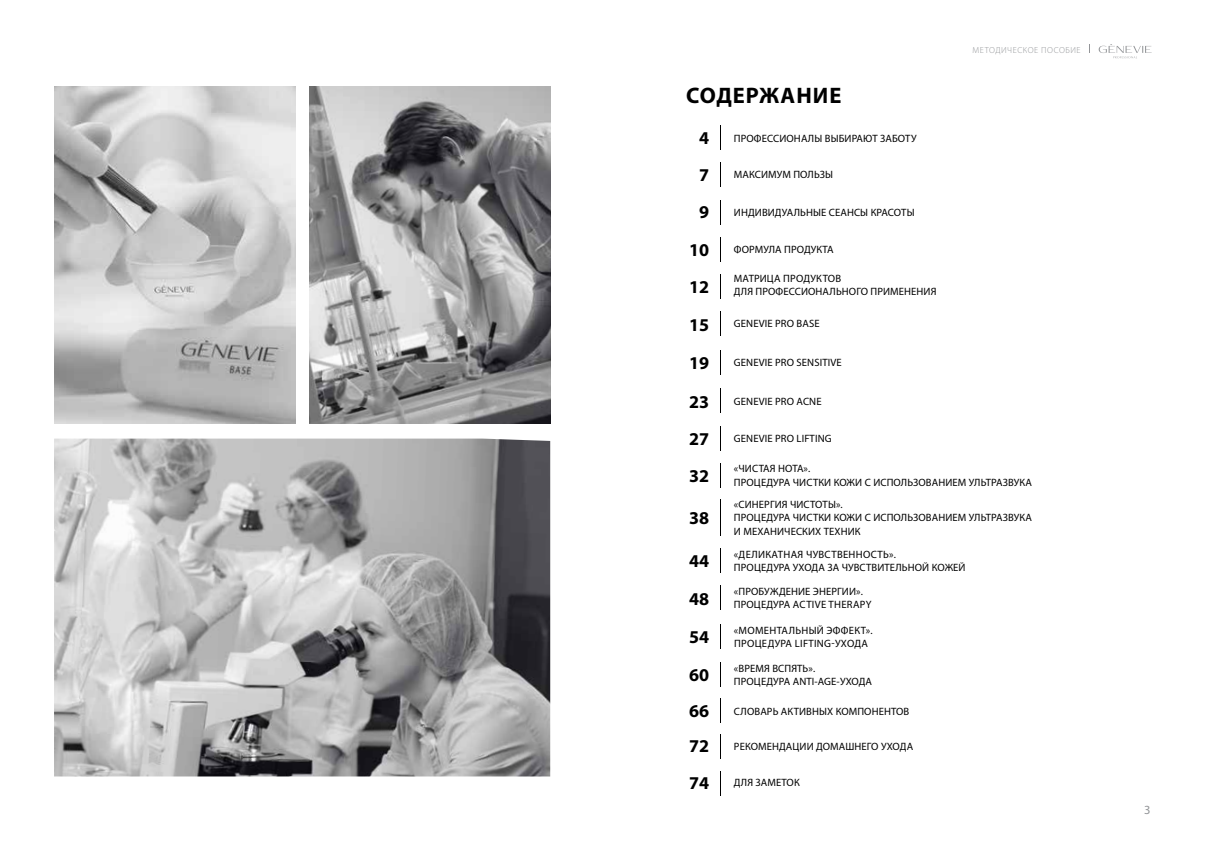
<style>
.page{position:relative;width:1205px;height:851px;background:#fff}
.page>*{position:absolute;margin:0;border:0;box-sizing:border-box;transform-origin:0 0}
.t1{font:700 22.5px "Myriad Pro";letter-spacing:.045em;color:#000}
.t2{font:700 18.12px/35.9px "Myriad Pro";color:#000}
.t3{font:12.5px "Myriad Pro";color:#939598}
.t4{font:10.62px/13.5px "Myriad Pro";letter-spacing:.01em;color:#000}
.t5{font:10.62px/13.5px "Myriad Pro";letter-spacing:.03em;color:#000}
.t6{font:300 8.75px "Myriad Pro";letter-spacing:.06em;color:#939598}
</style>
<div class="page">
<svg style="left:1098px;top:44px;width:53px;height:14px"></svg>
<svg style="left:720px;top:125px;width:1px;height:25px"></svg>
<svg style="left:720px;top:162px;width:1px;height:25px"></svg>
<svg style="left:720px;top:311px;width:1px;height:24px"></svg>
<svg style="left:720px;top:200px;width:1px;height:24px"></svg>
<svg style="left:720px;top:350px;width:1px;height:25px"></svg>
<svg style="left:720px;top:274px;width:1px;height:24px"></svg>
<svg style="left:720px;top:426px;width:1px;height:24px"></svg>
<svg style="left:720px;top:237px;width:1px;height:24px"></svg>
<svg style="left:720px;top:388px;width:1px;height:25px"></svg>
<svg style="left:720px;top:463px;width:1px;height:25px"></svg>
<svg style="left:720px;top:585px;width:1px;height:25px"></svg>
<svg style="left:720px;top:624px;width:1px;height:24px"></svg>
<svg style="left:720px;top:662px;width:1px;height:24px"></svg>
<svg style="left:720px;top:698px;width:1px;height:25px"></svg>
<svg style="left:720px;top:734px;width:1px;height:25px"></svg>
<svg style="left:720px;top:771px;width:1px;height:24px"></svg>
<hr style="left:720px;top:499px;width:1px;height:37px;background:#000">
<svg style="left:720px;top:548px;width:1px;height:25px"></svg>
<img style="left:54px;top:438px;width:496px;height:338px">
<img style="left:54px;top:86px;width:241px;height:337px">
<img style="left:309px;top:86px;width:241px;height:337px">
<h1 class="t1" style="left:686px;top:81px;width:157px">СОДЕРЖАНИЕ</h1>
<p class="t4" style="left:734px;top:132px;width:184px">ПРОФЕССИОНАЛЫ ВЫБИРАЮТ ЗАБОТУ</p>
<p class="t4" style="left:734px;top:168px;width:101px">МАКСИМУМ ПОЛЬЗЫ</p>
<h2 class="t2" style="left:699px;top:119px;width:12px;line-height:36.4px">4<br>7</h2>
<h2 class="t2" style="left:699px;top:194px;width:12px">9</h2>
<p class="t4" style="left:734px;top:205px;width:182px">ИНДИВИДУАЛЬНЫЕ СЕАНСЫ КРАСОТЫ</p>
<h2 class="t2" style="left:689px;top:231px;width:22px">10</h2>
<p class="t4" style="left:734px;top:243px;width:101px">ФОРМУЛА ПРОДУКТА</p>
<h2 class="t2" style="left:689px;top:268px;width:22px">12</h2>
<p class="t4" style="left:734px;top:271px;width:204px">МАТРИЦА ПРОДУКТОВ<br>ДЛЯ ПРОФЕССИОНАЛЬНОГО ПРИМЕНЕНИЯ</p>
<h2 class="t2" style="left:689px;top:306px;width:22px">15</h2>
<p class="t4" style="left:734px;top:316px;width:87px">GENEVIE PRO BASE</p>
<h2 class="t2" style="left:689px;top:344px;width:22px">19</h2>
<p class="t4" style="left:734px;top:355px;width:109px">GENEVIE PRO SENSITIVE</p>
<h2 class="t2" style="left:689px;top:383px;width:22px">23</h2>
<p class="t4" style="left:734px;top:395px;width:89px">GENEVIE PRO ACNE</p>
<h2 class="t2" style="left:689px;top:420px;width:22px">27</h2>
<p class="t4" style="left:734px;top:431px;width:99px">GENEVIE PRO LIFTING</p>
<p class="t6" style="left:972px;top:44px;width:110px">МЕТОДИЧЕСКОЕ ПОСОБИЕ</p>
<h2 class="t2" style="left:689px;top:457px;width:22px">32</h2>
<h2 class="t2" style="left:689px;top:499px;width:22px">38</h2>
<h2 class="t2" style="left:689px;top:542px;width:22px">44</h2>
<h2 class="t2" style="left:689px;top:578px;width:22px;line-height:38.8px">48<br>54</h2>
<h2 class="t2" style="left:689px;top:655px;width:22px;text-align:justify">60<br>66<br>72</h2>
<h2 class="t2" style="left:689px;top:764px;width:22px">74</h2>
<p class="t4" style="left:734px;top:462px;width:299px">«ЧИСТАЯ НОТА».<br>ПРОЦЕДУРА ЧИСТКИ КОЖИ С ИСПОЛЬЗОВАНИЕМ УЛЬТРАЗВУКА</p>
<p class="t4" style="left:734px;top:497px;width:299px">«СИНЕРГИЯ ЧИСТОТЫ».<br>ПРОЦЕДУРА ЧИСТКИ КОЖИ С ИСПОЛЬЗОВАНИЕМ УЛЬТРАЗВУКА<br>И МЕХАНИЧЕСКИХ ТЕХНИК</p>
<p class="t4" style="left:734px;top:547px;width:233px">«ДЕЛИКАТНАЯ ЧУВСТВЕННОСТЬ».<br>ПРОЦЕДУРА УХОДА ЗА ЧУВСТВИТЕЛЬНОЙ КОЖЕЙ</p>
<p class="t4" style="left:734px;top:584px;width:139px">«ПРОБУЖДЕНИЕ ЭНЕРГИИ».<br>ПРОЦЕДУРА ACTIVE THERAPY</p>
<p class="t5" style="left:734px;top:623px;width:140px">«МОМЕНТАЛЬНЫЙ ЭФФЕКТ».<br>ПРОЦЕДУРА LIFTING-УХОДА</p>
<p class="t4" style="left:734px;top:661px;width:140px">«ВРЕМЯ ВСПЯТЬ».<br>ПРОЦЕДУРА ANTI-AGE-УХОДА</p>
<p class="t4" style="left:734px;top:704px;width:177px">СЛОВАРЬ АКТИВНЫХ КОМПОНЕНТОВ</p>
<p class="t4" style="left:734px;top:739px;width:181px">РЕКОМЕНДАЦИИ ДОМАШНЕГО УХОДА</p>
<p class="t4" style="left:734px;top:775px;width:67px">ДЛЯ ЗАМЕТОК</p>
<p class="t3" style="left:1144px;top:802px;width:8px">3</p>
</div>
